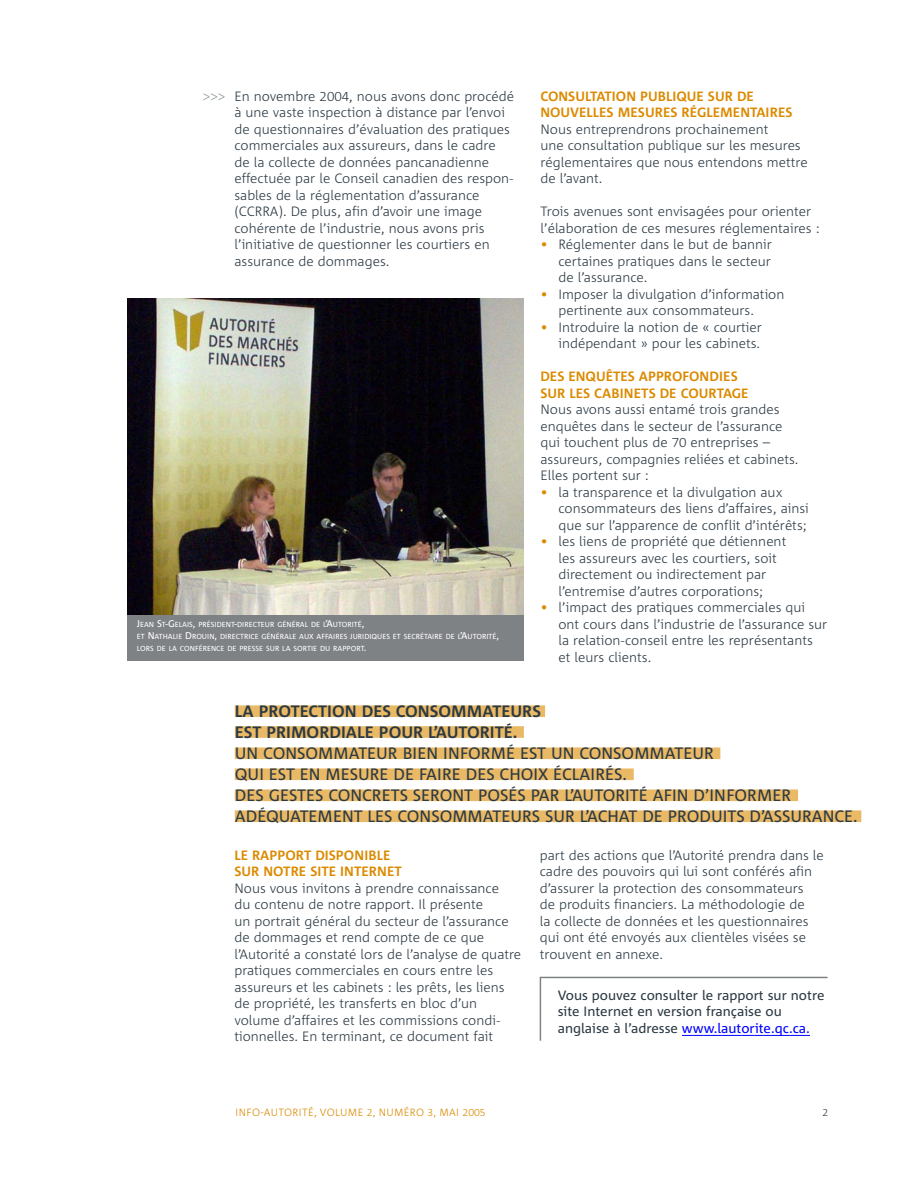
<style>
.page{position:relative;width:918px;height:1188px;background:#fff}
.page>*{position:absolute;margin:0;border:0;box-sizing:border-box;transform-origin:0 0}
.t1{font:16.5px/21px "Corpid";color:#2c3a44}
.t2{font:700 16.5px/21px "Corpid";color:#2c3a44}
.t3{font:300 13.5px/16.5px "Corpid";color:#2c3a44}
.t4{font:700 13.5px/16.5px "Corpid";color:#db8a00}
.t5{font:13.5px/16.5px "Corpid";color:#2c3a44}
.t6{font:300 13.5px "Corpid";color:#959da1}
.t7{font:300 10.5px "Corpid Caps";color:#db8a00}
.t8{font:300 10.5px "Corpid Caps";color:#2c3a44}
.t9{font:7.35px/11.7px "Corpid";color:#fff}
.s1{font-family:"Corpid Caps"}
.s2{color:#db8a00}
.s3{font-size:9.75px}
.s4{color:#00f}
</style>
<div class="page">
<div style="left:235px;top:705px;width:310px;height:12px;background:#e9b966"></div>
<div style="left:235px;top:726px;width:289px;height:12px;background:#e9b966"></div>
<div style="left:235px;top:768px;width:399px;height:12px;background:#e9b966"></div>
<div style="left:235px;top:789px;width:563px;height:12px;background:#e9b966"></div>
<div style="left:235px;top:810px;width:626px;height:12px;background:#e9b966"></div>
<div style="left:235px;top:747px;width:485px;height:12px;background:#e9b966"></div>
<img style="left:128px;top:299px;width:396px;height:316px">
<div style="left:128px;top:615px;width:396px;height:46px;background:#7f8285"></div>
<svg style="left:539px;top:976px;width:289px;height:65px"></svg>
<p class="t3" style="left:234px;top:88px;width:281px">En novembre <span class="s1">2004</span>, nous avons donc procédé à une vaste inspection à distance par l’envoi de questionnaires d’évaluation des pratiques commerciales aux assureurs, dans le cadre de la collecte de données pancanadienne effectuée par le Conseil canadien des respon&shy;sables de la réglementation d’assurance (CCRRA). De plus, afin d’avoir une image cohérente de l’industrie, nous avons pris l’initiative de questionner les courtiers en assurance de dommages.</p>
<p class="t4" style="left:540px;top:89px;width:254px">CONSULTATION PUBLIQUE SUR DE<br>NOUVELLES MESURES RÉGLEMENTAIRES</p>
<p class="t6" style="left:203px;top:90px;width:24px">&gt;&gt;&gt;</p>
<p class="t3" style="left:540px;top:121px;width:269px">Nous entreprendrons prochainement<br>une consultation publique sur les mesures réglementaires que nous entendons mettre de l’avant.</p>
<p class="t3" style="left:540px;top:204px;width:281px">Trois avenues sont envisagées pour orienter l’élaboration de ces mesures réglementaires :</p>
<p class="t3" style="left:558px;top:237px;width:215px;text-align:justify;text-indent:-18px"><span class="s2">•</span> Réglementer dans le but de bannir certaines pratiques dans le secteur de l’assurance.</p>
<p class="t3" style="left:558px;top:286px;width:227px;text-indent:-18px"><span class="s2">•</span> Imposer la divulgation d’information pertinente aux consommateurs.</p>
<p class="t3" style="left:540px;top:319px;width:223px;text-align:right"><span class="s2">•</span> Introduire la notion de « courtier indépendant » pour les cabinets.</p>
<p class="t4" style="left:540px;top:370px;width:210px">DES ENQUÊTES APPROFONDIES<br>SUR LES CABINETS DE COURTAGE</p>
<p class="t3" style="left:540px;top:402px;width:260px">Nous avons aussi entamé trois grandes enquêtes dans le secteur de l’assurance qui touchent plus de <span class="s1">70</span> entreprises – assureurs, compagnies reliées et cabinets.<br>Elles portent sur :</p>
<p class="t3" style="left:558px;top:484px;width:252px;text-indent:-18px"><span class="s2">•</span> la transparence et la divulgation aux consommateurs des liens d’affaires, ainsi que sur l’apparence de conflit d’intérêts;</p>
<p class="t3" style="left:558px;top:534px;width:229px;text-indent:-18px"><span class="s2">•</span> les liens de propriété que détiennent les assureurs avec les courtiers, soit directement ou indirectement par l’entremise d’autres corporations;</p>
<p class="t3" style="left:558px;top:600px;width:271px;text-indent:-18px"><span class="s2">•</span> l’impact des pratiques commerciales qui ont cours dans l’industrie de l’assurance sur la relation-conseil entre les représentants et leurs clients.</p>
<p class="t9" style="left:137px;top:619px;width:364px"><span class="s3">J</span>EAN <span class="s3">S</span>T<span class="s3">-G</span>ELAIS<span class="s3">,</span> PRÉSIDENT<span class="s3">-</span>DIRECTEUR GÉNÉRAL DE L<span class="s3">’A</span>UTORITÉ<span class="s3">,<br></span>ET <span class="s3">N</span>ATHALIE <span class="s3">D</span>ROUIN<span class="s3">,</span> DIRECTRICE GÉNÉRALE AUX AFFAIRES JURIDIQUES ET SECRÉTAIRE DE L<span class="s3">’A</span>UTORITÉ<span class="s3">,<br></span>LORS DE LA CONFÉRENCE DE PRESSE SUR LA SORTIE DU RAPPORT<span class="s3">.</span></p>
<p class="t2" style="left:235px;top:702px;width:308px">LA PROTECTION DES CONSOMMATEURS<br>EST PRIMORDIALE POUR L’AUTORITÉ.</p>
<p class="t1" style="left:235px;top:743px;width:624px">UN CONSOMMATEUR BIEN INFORMÉ EST UN CONSOMMATEUR<br>QUI EST EN MESURE DE FAIRE DES CHOIX ÉCLAIRÉS.<br>DES GESTES CONCRETS SERONT POSÉS PAR L’AUTORITÉ AFIN D’INFORMER ADÉQUATEMENT LES CONSOMMATEURS SUR L’ACHAT DE PRODUITS D’ASSURANCE.</p>
<p class="t4" style="left:234px;top:848px;width:169px">LE RAPPORT DISPONIBLE<br>SUR NOTRE SITE INTERNET</p>
<p class="t3" style="left:234px;top:880px;width:288px">Nous vous invitons à prendre connaissance<br>du contenu de notre rapport. Il présente<br>un portrait général du secteur de l’assurance de dommages et rend compte de ce que l’Autorité a constaté lors de l’analyse de quatre pratiques commerciales en cours entre les assureurs et les cabinets : les prêts, les liens de propriété, les transferts en bloc d’un volume d’affaires et les commissions condi&shy;tionnelles. En terminant, ce document fait</p>
<p class="t3" style="left:540px;top:847px;width:286px">part des actions que l’Autorité prendra dans le cadre des pouvoirs qui lui sont conférés afin d’assurer la protection des consommateurs<br>de produits financiers. La méthodologie de<br>la collecte de données et les questionnaires qui ont été envoyés aux clientèles visées se trouvent en annexe.</p>
<p class="t5" style="left:558px;top:988px;width:268px">Vous pouvez consulter le rapport sur notre site Internet en version française ou anglaise à l’adresse <span class="s4">www.lautorite.qc.ca.</span></p>
<p class="t7" style="left:235px;top:1106px;width:252px">INFO-AUTORITÉ, VOLUME 2, NUMÉRO 3, MAI 2005</p>
<p class="t8" style="left:822px;top:1106px;width:7px">2</p>
</div>
